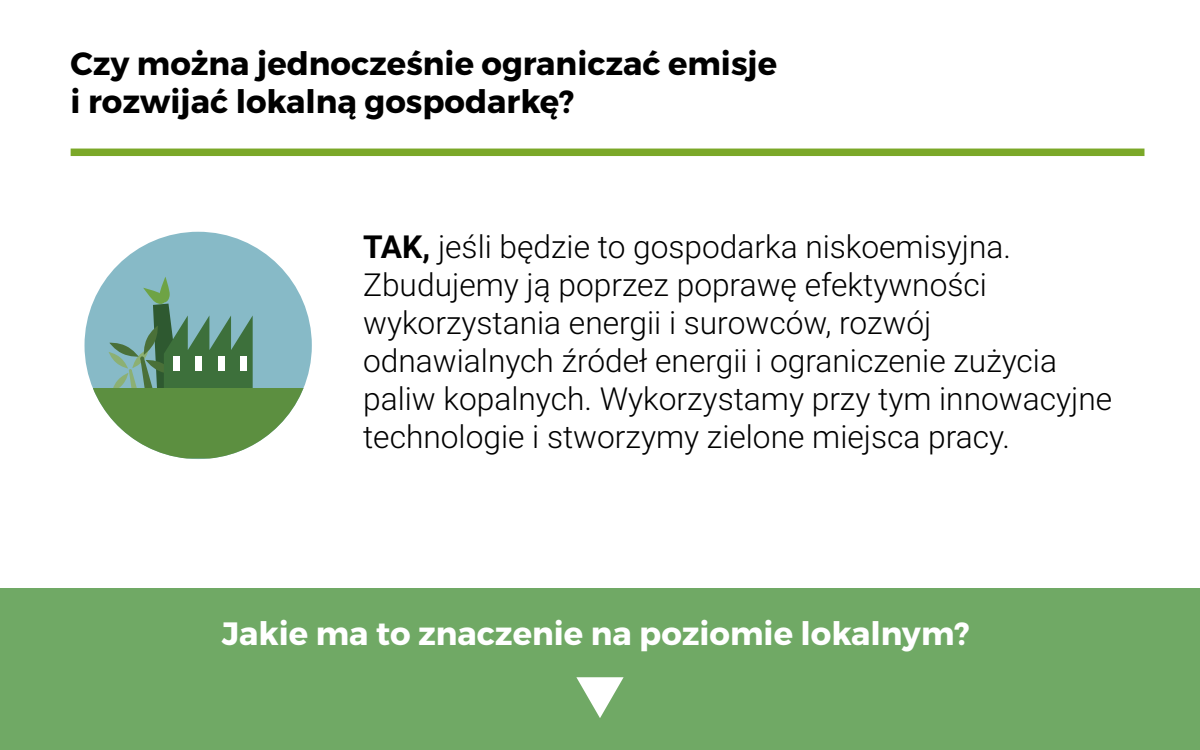
<style>
.page{position:relative;width:1200px;height:750px;background:#fff}
.page>*{position:absolute;margin:0;border:0;box-sizing:border-box;transform-origin:0 0}
.t1{font:700 32.25px/38.7px "Montserrat";color:#000}
.t2{font:700 32.25px "Montserrat";color:#fff}
.t3{font:300 31.72px/38px "Roboto";color:#000}
.s1{font-weight:700}
</style>
<div class="page">
<div style="left:0;top:589px;width:1200px;height:161px;background:#70a965"></div>
<div style="left:71px;top:149px;width:1073px;height:7px;background:#7ba828"></div>
<svg style="left:576px;top:677px;width:48px;height:41px"></svg>
<div style="left:85px;top:232px;width:227px;height:227px;background:#87bac7;border-radius:50%"></div>
<svg style="left:109px;top:277px;width:144px;height:112px"></svg>
<div style="left:173px;top:356px;width:7px;height:15px;background:#fff"></div>
<div style="left:195px;top:356px;width:7px;height:15px;background:#fff"></div>
<div style="left:218px;top:356px;width:6px;height:15px;background:#fff"></div>
<div style="left:240px;top:356px;width:7px;height:15px;background:#fff"></div>
<svg style="left:93px;top:389px;width:210px;height:70px;fill:#5c8f40"></svg>
<p class="t1" style="left:71px;top:44px;width:708px">Czy można jednocześnie ograniczać emisje i rozwijać lokalną gospodarkę?</p>
<p class="t3" style="left:363px;top:227px;width:751px"><span class="s1">TAK,</span> jeśli będzie to gospodarka niskoemisyjna.<br>Zbudujemy ją poprzez poprawę efektywności wykorzystania energii i surowców, rozwój odnawialnych źródeł energii i ograniczenie zużycia paliw kopalnych. Wykorzystamy przy tym innowacyjne technologie i stworzymy zielone miejsca pracy.</p>
<p class="t2" style="left:222px;top:614px;width:749px">Jakie ma to znaczenie na poziomie lokalnym?</p>
</div>
